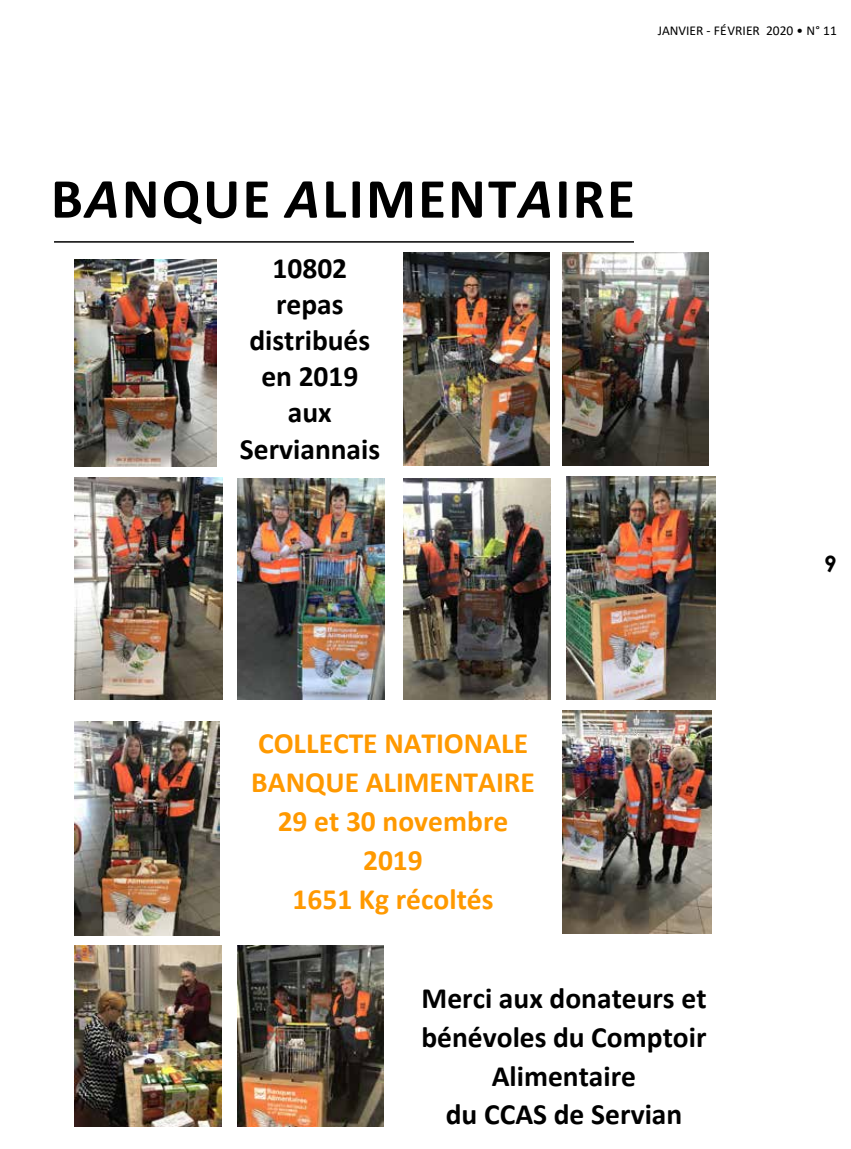
<style>
.page{position:relative;width:851px;height:1149px;background:#fff}
.page>*{position:absolute;margin:0;border:0;box-sizing:border-box;transform-origin:0 0}
.t1{font:700 57px "Calibri";letter-spacing:.04em;color:#000}
.t2{font:700 29.55px/36px "Calibri";color:#000;text-align:center}
.t3{font:700 29.55px/38.8px "Calibri";color:#f90;text-align:center}
.t4{font:700 22.5px "Century Gothic";color:#000}
.t5{font:13.5px "Calibri";color:#000}
.s1{font-style:italic}
</style>
<div class="page">
<hr style="left:54px;top:241px;width:580px;height:1px;background:#000">
<img style="left:74px;top:259px;width:142px;height:207px">
<img style="left:403px;top:252px;width:146px;height:213px">
<img style="left:562px;top:252px;width:146px;height:213px">
<img style="left:74px;top:478px;width:148px;height:221px">
<img style="left:238px;top:478px;width:147px;height:220px">
<img style="left:403px;top:478px;width:147px;height:220px">
<img style="left:566px;top:476px;width:149px;height:223px">
<img style="left:74px;top:721px;width:146px;height:213px">
<img style="left:562px;top:710px;width:149px;height:223px">
<img style="left:74px;top:945px;width:147px;height:180px">
<img style="left:237px;top:945px;width:147px;height:180px">
<p class="t5" style="left:657px;top:22px;width:180px">JANVIER - FÉVRIER 2020 • N° 11</p>
<h1 class="t1" style="left:51px;top:158px;width:585px">B<span class="s1">A</span>NQUE <span class="s1">A</span>LIMENT<span class="s1">A</span>IRE</h1>
<p class="t2" style="left:240px;top:250px;width:142px">10802 repas distribués en 2019 aux<br>Serviannais</p>
<p class="t4" style="left:824px;top:546px;width:14px">9</p>
<p class="t3" style="left:251px;top:723px;width:285px">COLLECTE NATIONALE<br>BANQUE ALIMENTAIRE<br>29 et 30 novembre<br>2019<br>1651 Kg récoltés</p>
<p class="t2" style="left:421px;top:977px;width:286px;line-height:38.8px">Merci aux donateurs et bénévoles du Comptoir<br>Alimentaire<br>du CCAS de Servian</p>
</div>
